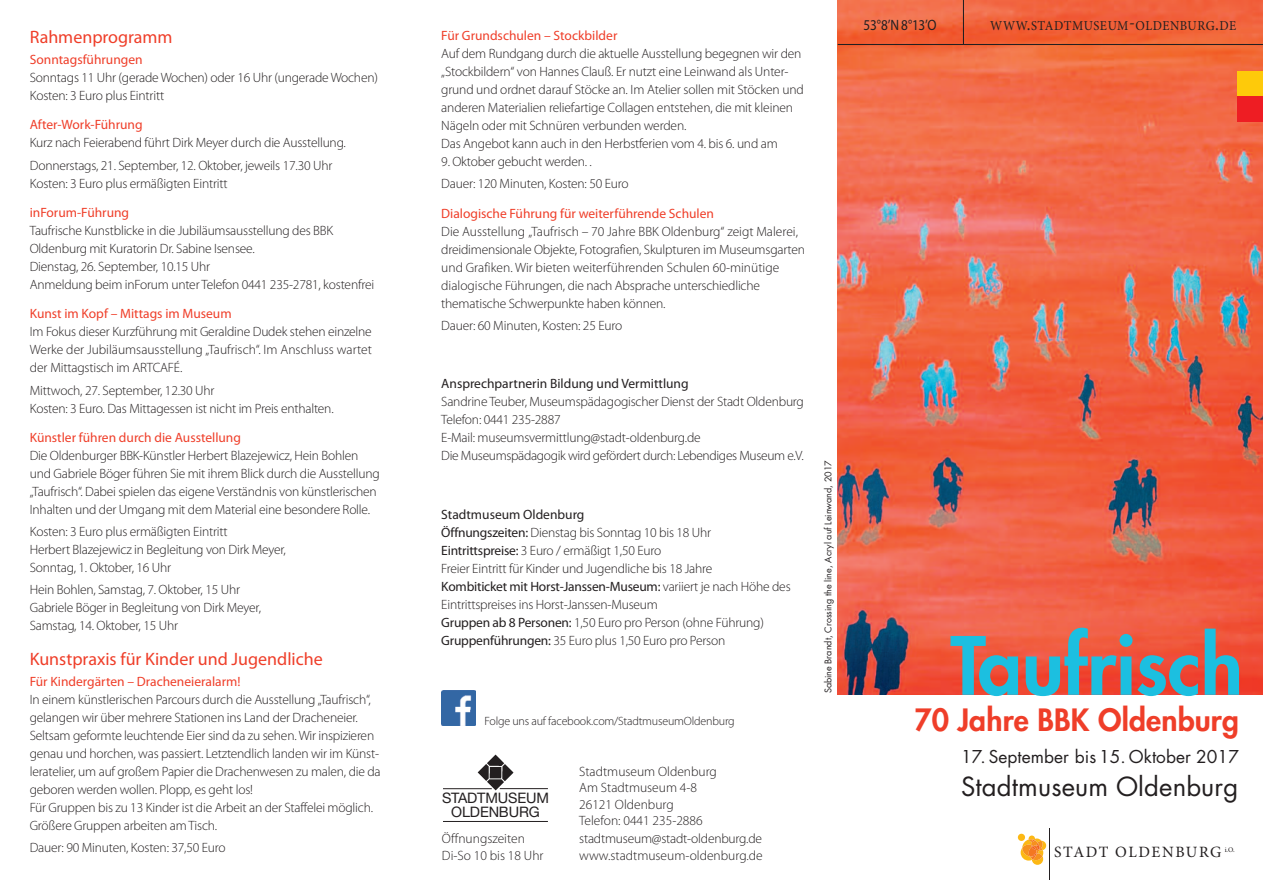
<style>
.page{position:relative;width:1263px;height:893px;background:#fff}
.page>*{position:absolute;margin:0;border:0;box-sizing:border-box;transform-origin:0 0}
.t1{font:800 78.15px "Futura";color:#1cbfe0}
.t2{font:800 30px "Futura";letter-spacing:.005em;color:#ef3e29}
.t3{font:25.65px "Futura";letter-spacing:.005em;color:#231f20}
.t4{font:18px "Myriad Pro";color:#ef3e29}
.t5{font:17.25px "Futura";letter-spacing:.005em;color:#231f20}
.t6{font:15.75px "Minion Pro";letter-spacing:.095em;color:#231f20}
.t7{font:15px "Myriad Pro";color:#231f20;scale:.88 1}
.t8{font:14.4px/14.1px "Helvetica Neue";letter-spacing:-.01em;color:#231f20;text-align:center}
.t9{font:13.65px "Minion Pro";letter-spacing:.035em;color:#231f20;scale:.93 1}
.t10{font:300 13.5px/18px "Myriad Pro";letter-spacing:-.015em;color:#231f20}
.t11{font:13.5px "Myriad Pro";color:#ef3e29}
.t12{font:13.5px "Myriad Pro";color:#231f20}
.t13{font:300 12px "Myriad Pro";letter-spacing:-.015em;color:#231f20}
.t14{font:9px "Futura";color:#231f20}
.s1{font-weight:400}
.s2{font-size:18.15px}
</style>
<div class="page">
<hr style="left:443px;top:821px;width:105px;height:1px;background:#231f20">
<hr style="left:443px;top:788px;width:49px;height:1px;background:#231f20">
<hr style="left:500px;top:788px;width:48px;height:1px;background:#231f20">
<img style="left:478px;top:755px;width:35px;height:36px">
<img style="left:441px;top:691px;width:34px;height:34px">
<img style="left:838px;top:0;width:425px;height:695px">
<hr style="left:838px;top:44px;width:425px;height:1px;background:#231f20">
<hr style="left:963px;top:0;width:1px;height:44px;background:#231f20">
<hr style="left:1049px;top:828px;width:1px;height:51px;background:#231f20">
<div style="left:1018px;top:834px;width:7px;height:7px;background:#fcb814;border-radius:50%"></div>
<svg style="left:1021px;top:835px;width:25px;height:30px"></svg>
<div style="left:1237px;top:71px;width:26px;height:25px;background:#feca0a"></div>
<div style="left:1237px;top:96px;width:26px;height:26px;background:#ee1d23"></div>
<h3 class="t4" style="left:30px;top:31px;width:144px">Rahmenprogramm</h3>
<p class="t11" style="left:30px;top:55px;width:114px">Sonntagsführungen</p>
<p class="t10" style="left:30px;top:70px;width:350px">Sonntags 11 Uhr (gerade Wochen) oder 16 Uhr (ungerade Wochen)<br>Kosten: 3 Euro plus Eintritt</p>
<p class="t11" style="left:30px;top:120px;width:114px">After-Work-Führung</p>
<p class="t10" style="left:30px;top:133px;width:318px;line-height:22.2px">Kurz nach Feierabend führt Dirk Meyer durch die Ausstellung.<br>Donnerstags, 21. September, 12. Oktober, jeweils 17.30 Uhr</p>
<p class="t10" style="left:30px;top:175px;width:199px">Kosten: 3 Euro plus ermäßigten Eintritt</p>
<p class="t11" style="left:30px;top:207px;width:101px">inForum-Führung</p>
<p class="t10" style="left:30px;top:223px;width:346px">Taufrische Kunstblicke in die Jubiläumsausstellung des BBK Oldenburg mit Kuratorin Dr. Sabine Isensee.<br>Dienstag, 26. September, 10.15 Uhr<br>Anmeldung beim inForum unter Telefon 0441 235-2781, kostenfrei</p>
<p class="t11" style="left:30px;top:309px;width:203px">Kunst im Kopf – Mittags im Museum</p>
<p class="t10" style="left:30px;top:324px;width:344px;text-align:justify">Im Fokus dieser Kurzführung mit Geraldine Dudek stehen einzelne Werke der Jubiläumsausstellung „Taufrisch“. Im Anschluss wartet der Mittagstisch im ARTCAFÉ.</p>
<p class="t10" style="left:30px;top:382px;width:305px">Mittwoch, 27. September, 12.30 Uhr<br>Kosten: 3 Euro. Das Mittagessen ist nicht im Preis enthalten.</p>
<p class="t11" style="left:30px;top:432px;width:213px">Künstler führen durch die Ausstellung</p>
<p class="t10" style="left:30px;top:447px;width:351px">Die Oldenburger BBK-Künstler Herbert Blazejewicz, Hein Bohlen und Gabriele Böger führen Sie mit ihrem Blick durch die Ausstellung „Taufrisch“. Dabei spielen das eigene Verständnis von künstlerischen Inhalten und der Umgang mit dem Material eine besondere Rolle.</p>
<p class="t10" style="left:30px;top:524px;width:258px">Kosten: 3 Euro plus ermäßigten Eintritt<br>Herbert Blazejewicz in Begleitung von Dirk Meyer,<br>Sonntag, 1. Oktober, 16 Uhr</p>
<p class="t10" style="left:30px;top:582px;width:233px">Hein Bohlen, Samstag, 7. Oktober, 15 Uhr<br>Gabriele Böger in Begleitung von Dirk Meyer,<br>Samstag, 14. Oktober, 15 Uhr</p>
<h3 class="t4" style="left:30px;top:652px;width:295px">Kunstpraxis für Kinder und Jugendliche</h3>
<p class="t11" style="left:30px;top:676px;width:212px">Für Kindergärten – Dracheneieralarm!</p>
<p class="t10" style="left:30px;top:691px;width:352px">In einem künstlerischen Parcours durch die Ausstellung „Taufrisch“, gelangen wir über mehrere Stationen ins Land der Dracheneier.<br>Seltsam geformte leuchtende Eier sind da zu sehen. Wir inspizieren genau und horchen, was passiert. Letztendlich landen wir im Künst&shy;leratelier, um auf großem Papier die Drachenwesen zu malen, die da geboren werden wollen. Plopp, es geht los!<br>Für Gruppen bis zu 13 Kinder ist die Arbeit an der Staffelei möglich.<br>Größere Gruppen arbeiten am Tisch.</p>
<p class="t10" style="left:30px;top:840px;width:197px">Dauer: 90 Minuten, Kosten: 37,50 Euro</p>
<p class="t11" style="left:441px;top:31px;width:178px">Für Grundschulen – Stockbilder</p>
<p class="t10" style="left:441px;top:46px;width:364px">Auf dem Rundgang durch die aktuelle Ausstellung begegnen wir den „Stockbildern“ von Hannes Clauß. Er nutzt eine Leinwand als Unter&shy;grund und ordnet darauf Stöcke an. Im Atelier sollen mit Stöcken und anderen Materialien reliefartige Collagen entstehen, die mit kleinen Nägeln oder mit Schnüren verbunden werden.<br>Das Angebot kann auch in den Herbstferien vom 4. bis 6. und am</p>
<p class="t10" style="left:441px;top:152px;width:189px;line-height:22.2px">9. Oktober gebucht werden. .<br>Dauer: 120 Minuten, Kosten: 50 Euro</p>
<p class="t11" style="left:441px;top:208px;width:274px">Dialogische Führung für weiterführende Schulen</p>
<p class="t10" style="left:441px;top:223px;width:365px">Die Ausstellung „Taufrisch – 70 Jahre BBK Oldenburg“ zeigt Malerei, dreidimensionale Objekte, Fotografien, Skulpturen im Museumsgarten und Grafiken. Wir bieten weiterführenden Schulen 60-minütige dialogische Führungen, die nach Absprache unterschiedliche thematische Schwerpunkte haben können.</p>
<p class="t10" style="left:441px;top:317px;width:182px">Dauer: 60 Minuten, Kosten: 25 Euro</p>
<p class="t12" style="left:441px;top:379px;width:249px">Ansprechpartnerin Bildung und Vermittlung</p>
<p class="t10" style="left:441px;top:394px;width:364px">Sandrine Teuber, Museumspädagogischer Dienst der Stadt Oldenburg Telefon: 0441 235-2887<br>E-Mail: museumsvermittlung@stadt-oldenburg.de<br>Die Museumspädagogik wird gefördert durch: Lebendiges Museum e.V.</p>
<p class="t10" style="left:441px;top:506px;width:351px"><span class="s1">Stadtmuseum Oldenburg<br>Öffnungszeiten:</span> Dienstag bis Sonntag 10 bis 18 Uhr <span class="s1">Eintrittspreise:</span> 3 Euro / ermäßigt 1,50 Euro<br>Freier Eintritt für Kinder und Jugendliche bis 18 Jahre<br><span class="s1">Kombiticket mit Horst-Janssen-Museum:</span> variiert je nach Höhe des Eintrittspreises ins Horst-Janssen-Museum<br><span class="s1">Gruppen ab 8 Personen:</span> 1,50 Euro pro Person (ohne Führung)<br><span class="s1">Gruppenführungen:</span> 35 Euro plus 1,50 Euro pro Person</p>
<p class="t13" style="left:485px;top:716px;width:252px">Folge uns auf facebook.com/StadtmuseumOldenburg</p>
<p class="t8" style="left:442px;top:791px;width:108px">STADTMUSEUM<br>OLDENBURG</p>
<p class="t10" style="left:442px;top:831px;width:103px;line-height:16.5px">Öffnungszeiten<br>Di-So 10 bis 18 Uhr</p>
<p class="t10" style="left:579px;top:764px;width:139px;line-height:16.5px">Stadtmuseum Oldenburg<br>Am Stadtmuseum 4-8<br>26121 Oldenburg<br>Telefon: 0441 235-2886</p>
<p class="t10" style="left:579px;top:831px;width:185px;line-height:16.5px">stadtmuseum@stadt-oldenburg.de www.stadtmuseum-oldenburg.de</p>
<p class="t14" style="left:824px;top:693px;width:235px;rotate:-90deg">Sabine Brandt, Crossing the line, Acryl auf Leinwand, 2017</p>
<p class="t7" style="left:863px;top:20px;width:85px">53°8’N8°13’O</p>
<p class="t9" style="left:990px;top:20px;width:266px">WWW<span class="s2">.</span>STADTMUSEUM<span class="s2">-</span>OLDENBURG<span class="s2">.</span>DE</p>
<h1 class="t1" style="left:950px;top:628px;width:294px">Taufrisch</h1>
<h2 class="t2" style="left:915px;top:705px;width:326px">70 Jahre BBK Oldenburg</h2>
<p class="t5" style="left:961px;top:749px;width:279px">17. September bis 15. Oktober 2017</p>
<h3 class="t3" style="left:961px;top:775px;width:279px">Stadtmuseum Oldenburg</h3>
<p class="t6" style="left:1054px;top:846px;width:182px">STADT OLDENBURG <sup>i.O.</sup></p>
</div>
